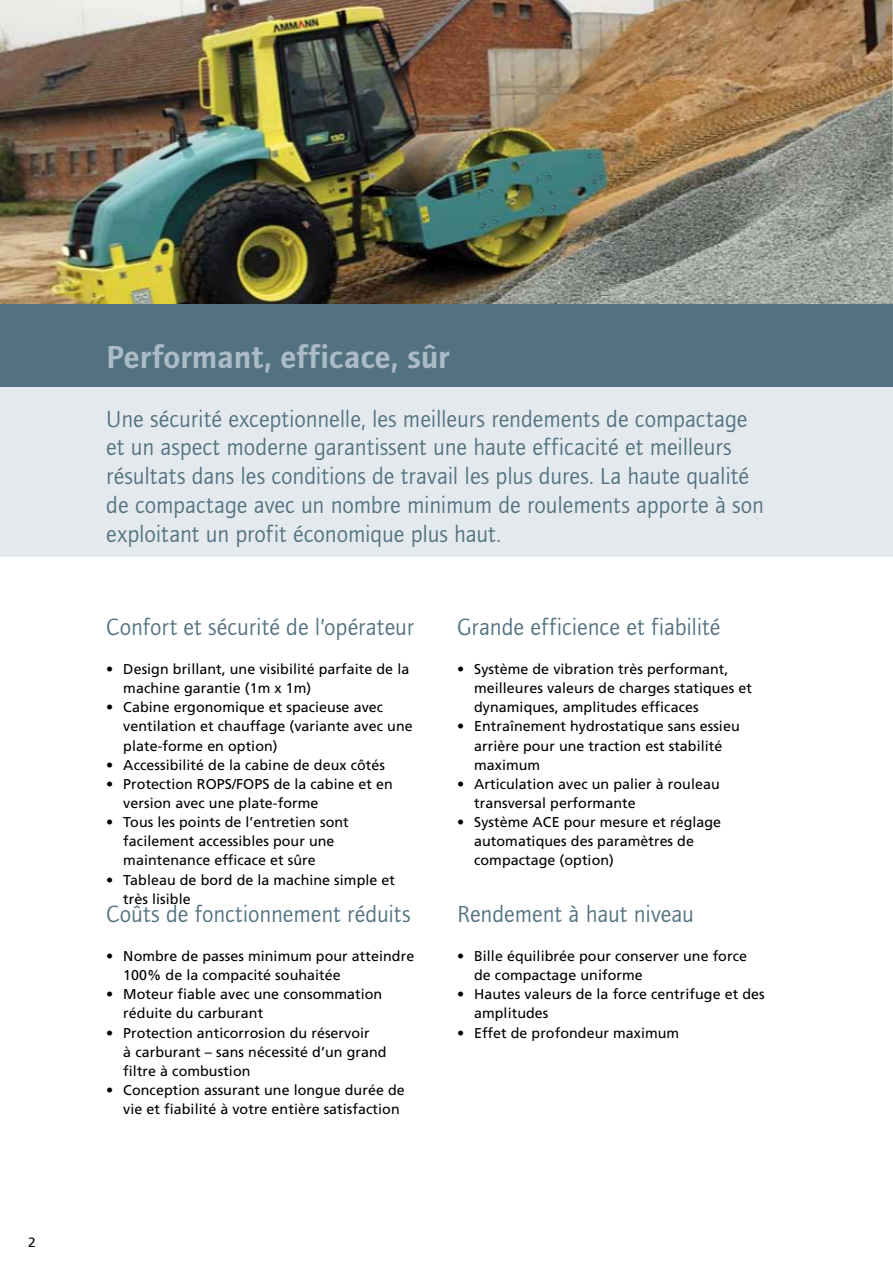
<style>
.page{position:relative;width:893px;height:1263px;background:#fff}
.page>*{position:absolute;margin:0;border:0;box-sizing:border-box;transform-origin:0 0}
.t1{font:600 33px "Foundry Journal OT2";color:#acbcc6}
.t2{font:24px/28.7px "Foundry Journal OT2";letter-spacing:-.005em;color:#537281}
.t3{font:14.25px/19.2px "Frutiger CE";letter-spacing:.005em;color:#000}
.t4{font:13.5px "Frutiger CE";color:#000}
</style>
<div class="page">
<img style="left:0;top:0;width:893px;height:304px">
<div style="left:0;top:366px;width:893px;height:191px;background:#e4e9ed"></div>
<div style="left:0;top:304px;width:893px;height:83px;background:#537281"></div>
<p class="t4" style="left:28px;top:1234px;width:9px">2</p>
<h1 class="t1" style="left:106px;top:332px;width:345px">Performant, efficace, sûr</h1>
<p class="t2" style="left:106px;top:403px;width:659px">Une sécurité exceptionnelle, les meilleurs rendements de compactage et un aspect moderne garantissent une haute efficacité et meilleurs résultats dans les conditions de travail les plus dures. La haute qualité de compactage avec un nombre minimum de roulements apporte à son exploitant un profit économique plus haut.</p>
<h2 class="t2" style="left:106px;top:611px;width:310px">Confort et sécurité de l’opérateur</h2>
<p class="t3" style="left:123px;top:659px;width:287px;text-indent:-17px">• Design brillant, une visibilité parfaite de la machine garantie (1m x 1m)</p>
<p class="t3" style="left:123px;top:698px;width:291px;text-indent:-17px">• Cabine ergonomique et spacieuse avec ventilation et chauffage (variante avec une plate-forme en option)</p>
<p class="t3" style="left:106px;top:755px;width:280px">• Accessibilité de la cabine de deux côtés</p>
<p class="t3" style="left:123px;top:774px;width:271px;text-indent:-17px">• Protection ROPS/FOPS de la cabine et en version avec une plate-forme</p>
<p class="t3" style="left:123px;top:812px;width:227px;text-indent:-17px">• Tous les points de l’entretien sont facilement accessibles pour une maintenance efficace et sûre</p>
<p class="t3" style="left:123px;top:870px;width:273px;text-indent:-17px">• Tableau de bord de la machine simple et très lisible</p>
<h2 class="t2" style="left:106px;top:898px;width:306px">Coûts de fonctionnement réduits</h2>
<p class="t3" style="left:123px;top:946px;width:292px;text-indent:-17px">• Nombre de passes minimum pour atteindre<br>100% de la compacité souhaitée</p>
<p class="t3" style="left:123px;top:985px;width:260px;text-indent:-17px">• Moteur fiable avec une consommation réduite du carburant</p>
<p class="t3" style="left:123px;top:1023px;width:265px;text-indent:-17px">• Protection anticorrosion du réservoir<br>à carburant – sans nécessité d’un grand filtre à combustion</p>
<p class="t3" style="left:123px;top:1080px;width:283px;text-indent:-17px">• Conception assurant une longue durée de vie et fiabilité à votre entière satisfaction</p>
<h2 class="t2" style="left:457px;top:611px;width:265px">Grande efficience et fiabilité</h2>
<p class="t3" style="left:474px;top:659px;width:279px;text-indent:-17px">• Système de vibration très performant, meilleures valeurs de charges statiques et dynamiques, amplitudes efficaces</p>
<p class="t3" style="left:474px;top:717px;width:267px;text-indent:-17px">• Entraînement hydrostatique sans essieu arrière pour une traction est stabilité maximum</p>
<p class="t3" style="left:474px;top:774px;width:247px;text-indent:-17px">• Articulation avec un palier à rouleau transversal performante</p>
<p class="t3" style="left:474px;top:812px;width:249px;text-indent:-17px">• Système ACE pour mesure et réglage automatiques des paramètres de compactage (option)</p>
<h2 class="t2" style="left:457px;top:898px;width:238px">Rendement à haut niveau</h2>
<p class="t3" style="left:474px;top:946px;width:274px;text-indent:-17px">• Bille équilibrée pour conserver une force de compactage uniforme</p>
<p class="t3" style="left:474px;top:985px;width:292px;text-indent:-17px">• Hautes valeurs de la force centrifuge et des amplitudes</p>
<p class="t3" style="left:457px;top:1023px;width:224px">• Effet de profondeur maximum</p>
</div>
